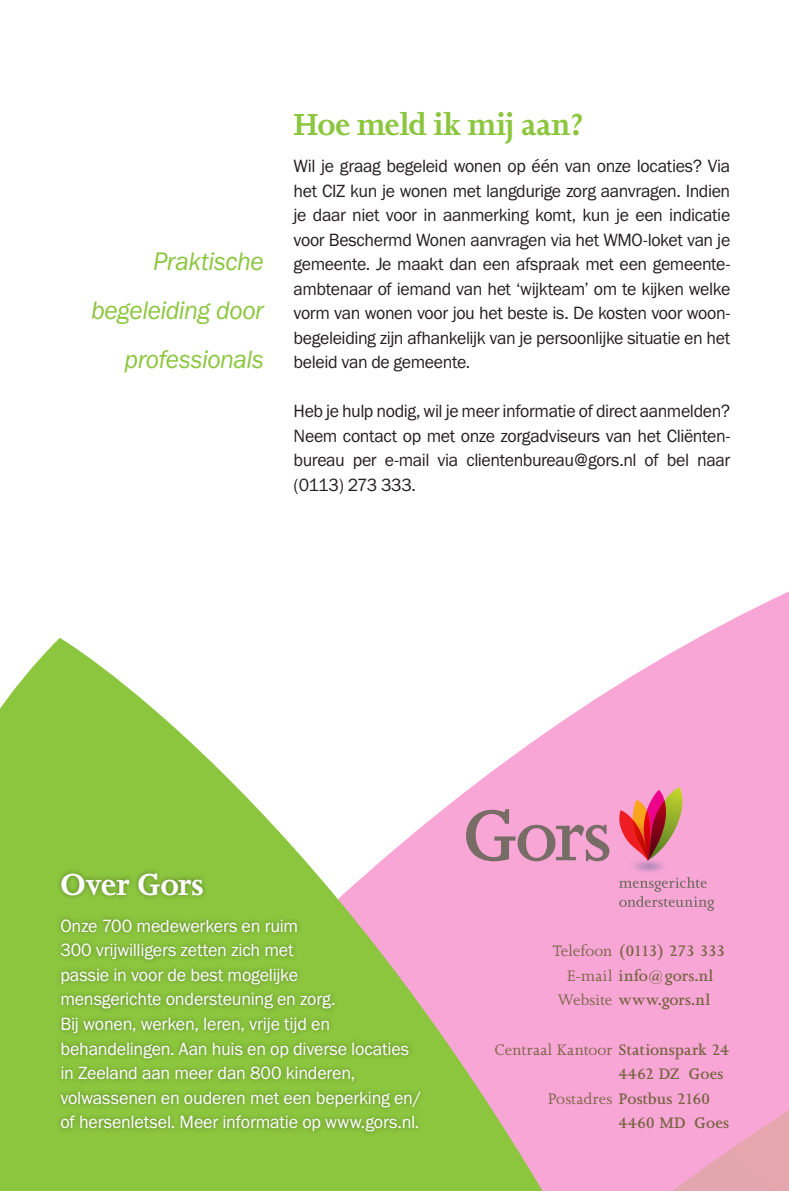
<style>
.page{position:relative;width:789px;height:1191px;background:#fff}
.page>*{position:absolute;margin:0;border:0;box-sizing:border-box;transform-origin:0 0}
.Inspringen{font:700 35px "Joanna";letter-spacing:-.015em;color:#8bc63e}
.Inspringen-2{font:700 35px "Joanna";letter-spacing:-.01em;color:#fff}
.Inspringen-3{font:26.25px "Franklin Got URWT Boo Ita";letter-spacing:-.02em;color:#8bc63e}
.Inspringen-4{font:18.38px/24.5px "Franklin Got URWT Boo";letter-spacing:-.02em;color:#231f20;text-align:justify}
.Inspringen-5{font:18.38px/24.5px "Franklin Got URWT Boo";letter-spacing:-.01em;color:#fff}
.t1{font:600 17.5px "Joanna";color:#766340}
.t2{font:17.5px "Joanna";letter-spacing:.01em;color:#766340}
.t3{font:600 17.5px "Joanna";letter-spacing:-.05em;color:#766340}
.s1{font-weight:400}
.s2{font-weight:600}
</style>
<div class="page">
<svg style="left:565px;top:591px;width:224px;height:477px;background:#f9b3dc"></svg>
<svg style="left:565px;top:1068px;width:224px;height:123px;background:#f4a6cf"></svg>
<svg style="left:565px;top:809px;width:44px;height:52px;background:#d094b3"></svg>
<svg style="left:618px;top:787px;width:96px;height:124px;background:#e38ea9"></svg>
<svg style="left:0;top:638px;width:565px;height:553px"></svg>
<div style="left:56px;top:868px;width:369px;height:268px;background:#231f20;opacity:.45"></div>
<p class="Inspringen-3" style="left:153px;top:247px;width:112px">Praktische</p>
<p class="Inspringen-3" style="left:91px;top:296px;width:174px">begeleiding door</p>
<p class="Inspringen-3" style="left:124px;top:345px;width:141px">professionals</p>
<p class="Inspringen" style="left:294px;top:106px;width:291px">Hoe meld ik mij aan?</p>
<p class="Inspringen-4" style="left:294px;top:154px;width:438px">Wil je graag begeleid wonen op één van onze locaties? Via het CIZ kun je wonen met langdurige zorg aanvragen. Indien je daar niet voor in aanmerking komt, kun je een indicatie voor Beschermd Wonen aanvragen via het WMO-loket van je gemeente. Je maakt dan een afspraak met een gemeente&shy;ambtenaar of iemand van het ‘wijkteam’ om te kijken welke vorm van wonen voor jou het beste is. De kosten voor woon&shy;begeleiding zijn afhankelijk van je persoonlijke situatie en het beleid van de gemeente.</p>
<p class="Inspringen-4" style="left:294px;top:399px;width:438px">Heb je hulp nodig, wil je meer informatie of direct aanmelden?</p>
<p class="Inspringen-4" style="left:294px;top:424px;width:438px">Neem contact op met onze zorgadviseurs van het Cliënten&shy;bureau per e-mail via clientenbureau@gors.nl of bel naar (0113) 273 333.</p>
<p class="Inspringen-2" style="left:60px;top:865px;width:145px">Over Gors</p>
<p class="Inspringen-5" style="left:60px;top:914px;width:239px">Onze 700 medewerkers en ruim<br>300 vrijwilligers zetten zich met</p>
<p class="Inspringen-5" style="left:60px;top:963px;width:239px">passie in voor de best mogelijke</p>
<p class="Inspringen-5" style="left:60px;top:987px;width:277px">mensgerichte ondersteuning en zorg.</p>
<p class="Inspringen-5" style="left:60px;top:1012px;width:271px">Bij wonen, werken, leren, vrije tijd en</p>
<p class="Inspringen-5" style="left:60px;top:1036px;width:350px">behandelingen. Aan huis en op diverse locaties in Zeeland aan meer dan 800 kinderen,</p>
<p class="Inspringen-5" style="left:60px;top:1085px;width:362px">volwassenen en ouderen met een beperking en/</p>
<p class="Inspringen-5" style="left:60px;top:1110px;width:360px">of hersenletsel. Meer informatie op www.gors.nl.</p>
<p class="t3" style="left:553px;top:941px;width:174px"><span class="s1">Telefoon</span> (0113) 273 333</p>
<p class="t1" style="left:567px;top:966px;width:148px"><span class="s1">E-mail</span> info@gors.nl</p>
<p class="t1" style="left:558px;top:990px;width:154px"><span class="s1">Website</span> www.gors.nl</p>
<p class="t2" style="left:495px;top:1039px;width:236px">Centraal Kantoor <span class="s2">Stationspark 24</span></p>
<p class="t1" style="left:618px;top:1064px;width:106px">4462 DZ Goes</p>
<p class="t1" style="left:548px;top:1088px;width:164px"><span class="s1">Postadres</span> Postbus 2160</p>
<p class="t1" style="left:618px;top:1113px;width:112px">4460 MD Goes</p>
</div>
